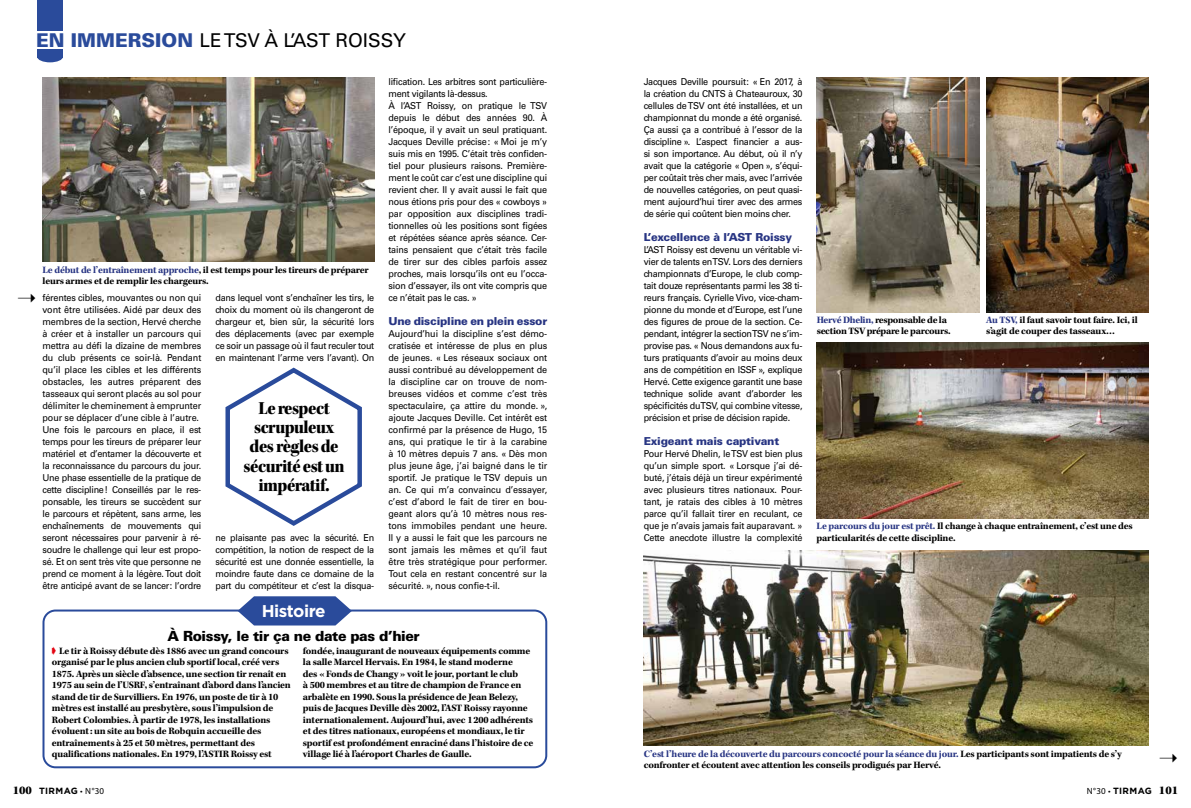
<style>
.page{position:relative;width:1191px;height:808px;background:#fff}
.page>*{position:absolute;margin:0;border:0;box-sizing:border-box;transform-origin:0 0}
.t1{font:19px/19px "Kepler Std Black Scn Subh";letter-spacing:-.025em;color:#000;text-align:center}
.t2{font:19px "Univers LT Std";color:#000}
.t3{font:700 17px "Gotham";letter-spacing:-.025em;color:#fff}
.t4{font:900 14px "Univers LT Std";letter-spacing:-.03em;color:#000}
.t5{font:900 11px "Univers LT Std";letter-spacing:-.02em;color:#283583}
.t6{font:700 10px/11.5px "Kepler Std";letter-spacing:-.02em;color:#000}
.t7{font:9.5px/12px "Univers LT Std";letter-spacing:-.02em;color:#000;text-align:justify;scale:.95 1}
.t8{font:700 9px "Gotham";letter-spacing:.04em;color:#000}
.s1{font-weight:900;color:#2a4b9b}
.s2{color:#283583}
.s3{color:#e30613}
.s4{font-family:"Kepler Std";font-weight:900;font-size:12px}
.s5{font-family:"Myriad Pro";font-weight:400}
</style>
<div class="page">
<div style="left:42px;top:609px;width:505px;height:159px;border:2px solid #2a4b9b;border-radius:12px"></div>
<svg style="left:238px;top:596px;width:114px;height:29px;background:#4965a9"></svg>
<img style="left:43px;top:78px;width:331px;height:183px">
<img style="left:816px;top:343px;width:332px;height:175px">
<img style="left:643px;top:550px;width:505px;height:196px">
<img style="left:816px;top:78px;width:163px;height:234px">
<img style="left:986px;top:78px;width:162px;height:234px">
<svg style="left:225px;top:367px;width:137px;height:159px"></svg>
<div style="left:37px;top:0;width:26px;height:31px;background:#2a4b9b"></div>
<div style="left:37px;top:49px;width:26px;height:8px;background:#2a4b9b"></div>
<div style="left:37px;top:52px;width:26px;height:10px;background:#2a4b9b;border-radius:50%"></div>
<h1 class="t2" style="left:36px;top:29px;width:371px"><span class="s1">EN IMMERSION</span> LE TSV À L’AST ROISSY</h1>
<p class="t6" style="left:43px;top:264px;width:328px"><span class="s2">Le début de l’entraînement approche</span>, il est temps pour les tireurs de préparer leurs armes et de remplir les chargeurs.</p>
<p class="t7" style="left:43px;top:292px;width:169px;text-align:left">férentes cibles, mouvantes ou non qui vont être utilisées. Aidé par deux des membres de la section, Hervé cherche à créer et à installer un parcours qui mettra au défi la dizaine de membres du club présents ce soir-là. Pendant qu’il place les cibles et les différents obstacles, les autres préparent des tasseaux qui seront placés au sol pour délimiter le cheminement à emprunter pour se déplacer d’une cible à l’autre.<br>Une fois le parcours en place, il est temps pour les tireurs de préparer leur matériel et d’entamer la découverte et la reconnaissance du parcours du jour.<br>Une phase essentielle de la pratique de cette discipline! Conseillés par le res&shy;ponsable, les tireurs se succèdent sur le parcours et répètent, sans arme, les enchaînements de mouvements qui seront nécessaires pour parvenir à ré&shy;soudre le challenge qui leur est propo&shy;sé. Et on sent très vite que personne ne prend ce moment à la légère. Tout doit être anticipé avant de se lancer: l’ordre</p>
<p class="t7" style="left:215px;top:292px;width:169px">dans lequel vont s’enchaîner les tirs, le choix du moment où ils changeront de chargeur et, bien sûr, la sécurité lors des déplacements (avec par exemple ce soir un passage où il faut reculer tout en maintenant l’arme vers l’avant). On</p>
<h1 class="t1" style="left:243px;top:399px;width:103px">Le respect scrupuleux des règles de sécurité est un impératif.</h1>
<p class="t7" style="left:215px;top:532px;width:169px">ne plaisante pas avec la sécurité. En compétition, la notion de respect de la sécurité est une donnée essentielle, la moindre faute dans ce domaine de la part du compétiteur et c’est la disqua-</p>
<h2 class="t3" style="left:262px;top:599px;width:65px">Histoire</h2>
<p class="t7" style="left:388px;top:76px;width:169px;text-align:left">lification. Les arbitres sont particulière&shy;ment vigilants là-dessus.<br>À l’AST Roissy, on pratique le TSV depuis le début des années 90. À l’époque, il y avait un seul pratiquant.<br>Jacques Deville précise: « Moi je m’y suis mis en 1995. C’était très confiden&shy;tiel pour plusieurs raisons. Première&shy;ment le coût car c’est une discipline qui revient cher. Il y avait aussi le fait que nous étions pris pour des « cowboys » par opposition aux disciplines tradi&shy;tionnelles où les positions sont figées et répétées séance après séance. Cer&shy;tains pensaient que c’était très facile de tirer sur des cibles parfois assez proches, mais lorsqu’ils ont eu l’occa&shy;sion d’essayer, ils ont vite compris que ce n’était pas le cas. »</p>
<p class="t5" style="left:388px;top:314px;width:160px">Une discipline en plein essor</p>
<p class="t7" style="left:388px;top:328px;width:169px">Aujourd’hui la discipline s’est démo&shy;cratisée et intéresse de plus en plus de jeunes. « Les réseaux sociaux ont aussi contribué au développement de la discipline car on trouve de nom&shy;breuses vidéos et comme c’est très spectaculaire, ça attire du monde. », ajoute Jacques Deville. Cet intérêt est confirmé par la présence de Hugo, 15 ans, qui pratique le tir à la carabine à 10 mètres depuis 7 ans. « Dès mon plus jeune âge, j’ai baigné dans le tir sportif. Je pratique le TSV depuis un an. Ce qui m’a convaincu d’essayer, c’est d’abord le fait de tirer en bou&shy;geant alors qu’à 10 mètres nous res&shy;tons immobiles pendant une heure.<br>Il y a aussi le fait que les parcours ne sont jamais les mêmes et qu’il faut être très stratégique pour performer.<br>Tout cela en restant concentré sur la sécurité. », nous confie-t-il.</p>
<h3 class="t4" style="left:168px;top:627px;width:254px">À Roissy, le tir ça ne date pas d’hier</h3>
<p class="t6" style="left:52px;top:645px;width:240px"><span class="s3">➧</span> Le tir à Roissy débute dès 1886 avec un grand concours organisé par le plus ancien club sportif local, créé vers 1875. Après un siècle d’absence, une section tir renaît en 1975 au sein de l’USRF, s’entraînant d’abord dans l’ancien stand de tir de Survilliers. En 1976, un poste de tir à 10 mètres est installé au presbytère, sous l’impulsion de Robert Colombies. À partir de 1978, les installations évoluent: un site au bois de Robquin accueille des entraînements à 25 et 50 mètres, permettant des qualifications nationales. En 1979, l’ASTIR Roissy est</p>
<p class="t6" style="left:303px;top:645px;width:232px">fondée, inaugurant de nouveaux équipements comme la salle Marcel Hervais. En 1984, le stand moderne<br>des « Fonds de Changy » voit le jour, portant le club<br>à 500 membres et au titre de champion de France en arbalète en 1990. Sous la présidence de Jean Belezy, puis de Jacques Deville dès 2002, l’AST Roissy rayonne internationalement. Aujourd’hui, avec 1200 adhérents et des titres nationaux, européens et mondiaux, le tir sportif est profondément enraciné dans l’histoire de ce village lié à l’aéroport Charles de Gaulle.</p>
<p class="t7" style="left:643px;top:76px;width:169px">Jacques Deville poursuit: « En 2017, à la création du CNTS à Chateauroux, 30 cellules de TSV ont été installées, et un championnat du monde a été organisé.<br>Ça aussi ça a contribué à l’essor de la discipline ». L’aspect financier a aus&shy;si son importance. Au début, où il n’y avait que la catégorie « Open », s’équi&shy;per coûtait très cher mais, avec l’arrivée de nouvelles catégories, on peut quasi&shy;ment aujourd’hui tirer avec des armes de série qui coûtent bien moins cher.</p>
<p class="t5" style="left:643px;top:230px;width:150px">L’excellence à l’AST Roissy</p>
<p class="t7" style="left:643px;top:244px;width:169px">L’AST Roissy est devenu un véritable vi&shy;vier de talents en TSV. Lors des derniers championnats d’Europe, le club comp&shy;tait douze représentants parmi les 38 ti&shy;reurs français. Cyrielle Vivo, vice-cham&shy;pionne du monde et d’Europe, est l’une des figures de proue de la section. Ce&shy;pendant, intégrer la section TSV ne s’im&shy;provise pas. « Nous demandons aux fu&shy;turs pratiquants d’avoir au moins deux ans de compétition en ISSF », explique Hervé. Cette exigence garantit une base technique solide avant d’aborder les spécificités du TSV, qui combine vitesse, précision et prise de décision rapide.</p>
<p class="t5" style="left:643px;top:434px;width:137px">Exigeant mais captivant</p>
<p class="t7" style="left:643px;top:448px;width:169px">Pour Hervé Dhelin, le TSV est bien plus qu’un simple sport. « Lorsque j’ai dé&shy;buté, j’étais déjà un tireur expérimenté avec plusieurs titres nationaux. Pour&shy;tant, je ratais des cibles à 10 mètres parce qu’il fallait tirer en reculant, ce que je n’avais jamais fait auparavant. » Cette anecdote illustre la complexité</p>
<p class="t6" style="left:816px;top:314px;width:135px"><span class="s2">Hervé Dhelin,</span> responsable de la section TSV prépare le parcours.</p>
<p class="t6" style="left:986px;top:314px;width:153px"><span class="s2">Au TSV,</span> il faut savoir tout faire. Ici, il s’agit de couper des tasseaux…</p>
<p class="t6" style="left:816px;top:521px;width:318px"><span class="s2">Le parcours du jour est prêt.</span> Il change à chaque entraînement, c’est une des particularités de cette discipline.</p>
<p class="t6" style="left:643px;top:748px;width:479px"><span class="s2">C’est l’heure de la découverte du parcours concocté pour la séance du jour.</span> Les participants sont impatients de s’y confronter et écoutent avec attention les conseils prodigués par Hervé.</p>
<p class="t8" style="left:13px;top:785px;width:93px"><span class="s4">100</span> TIRMAG <span class="s5">• N°30</span></p>
<p class="t8" style="left:1086px;top:785px;width:93px"><span class="s5">N°30 •</span> TIRMAG <span class="s4">101</span></p>
</div>
